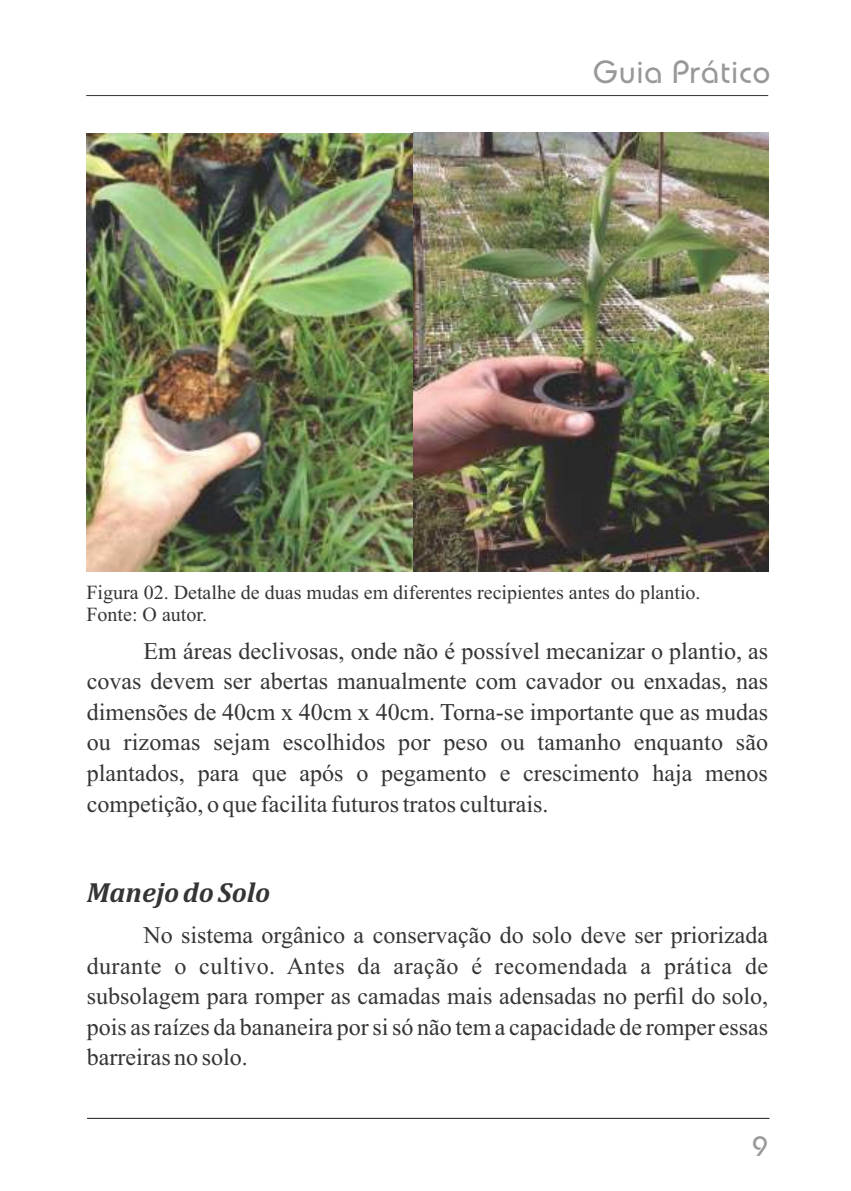
<style>
.page{position:relative;width:851px;height:1191px;background:#fff}
.page>*{position:absolute;margin:0;border:0;box-sizing:border-box;transform-origin:0 0}
.t1{font:500 32px "Bauhaus IT Cby BT";letter-spacing:.035em;color:#96989a}
.t2{font:italic 700 28px "Cambria";color:#373435}
.t3{font:500 28px "Bauhaus IT Cby BT";color:#96989a}
.t4{font:24px/30.6px "Times New Roman";color:#373435;text-align:justify}
.t5{font:20px/22.2px "Times New Roman";color:#373435}
</style>
<div class="page">
<hr style="left:86px;top:95px;width:682px;height:1px;background:#373435">
<img style="left:87px;top:133px;width:681px;height:438px">
<hr style="left:87px;top:1117px;width:682px;height:1px;background:#373435">
<h1 class="t1" style="left:593px;top:59px;width:178px">Guia Prático</h1>
<p class="t5" style="left:86px;top:583px;width:615px">Figura 02. Detalhe de duas mudas em diferentes recipientes antes do plantio.<br>Fonte: O autor.</p>
<p class="t4" style="left:87px;top:637px;width:683px;text-indent:57px">Em áreas declivosas, onde não é possível mecanizar o plantio, as covas devem ser abertas manualmente com cavador ou enxadas, nas dimensões de 40cm x 40cm x 40cm. Torna-se importante que as mudas ou rizomas sejam escolhidos por peso ou tamanho enquanto são plantados, para que após o pegamento e crescimento haja menos competição, o que facilita futuros tratos culturais.</p>
<p class="t2" style="left:87px;top:879px;width:185px">Manejo do Solo</p>
<p class="t4" style="left:87px;top:922px;width:683px;text-indent:57px">No sistema orgânico a conservação do solo deve ser priorizada durante o cultivo. Antes da aração é recomendada a prática de subsolagem para romper as camadas mais adensadas no perfil do solo, pois as raízes da bananeira por si só não tem a capacidade de romper essas barreiras no solo.</p>
<p class="t3" style="left:752px;top:1134px;width:17px">9</p>
</div>
